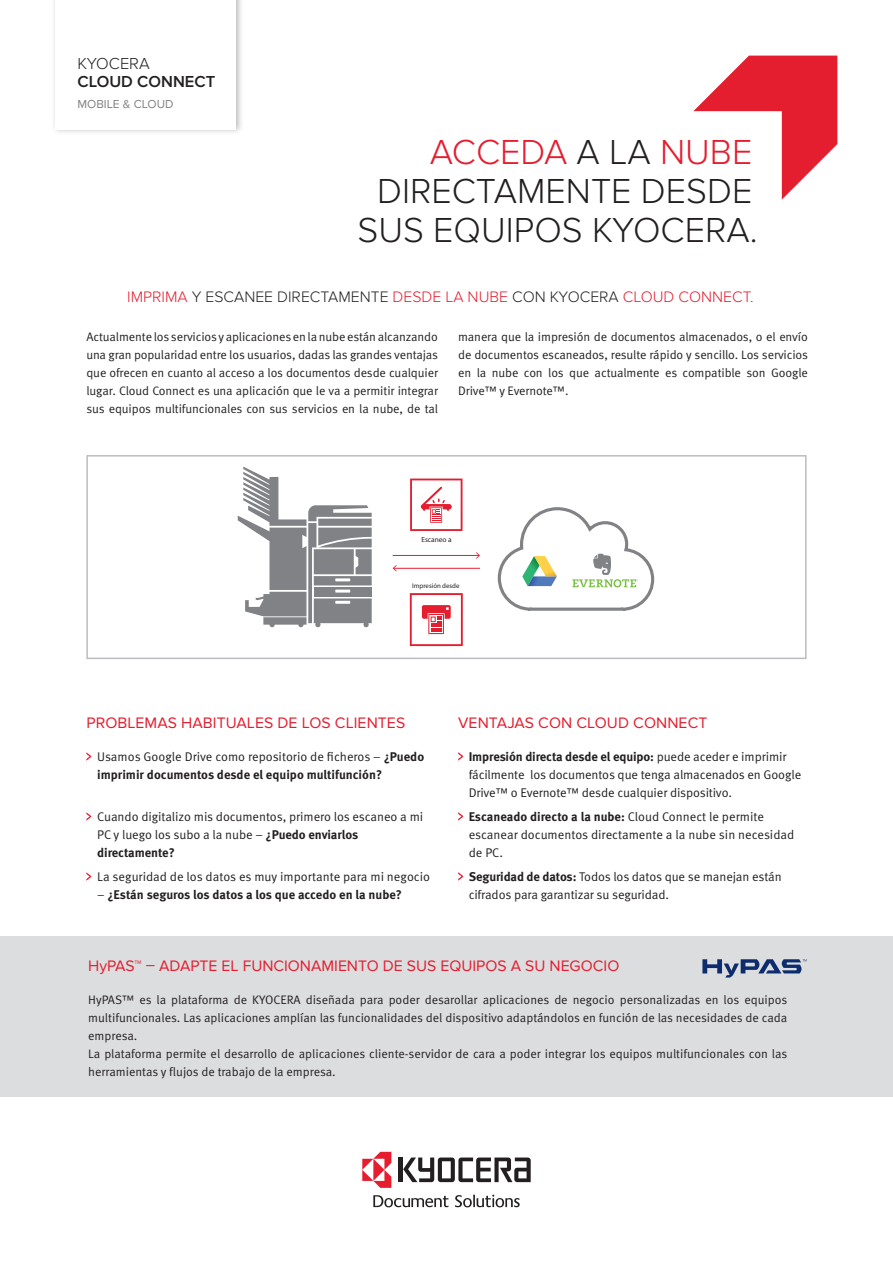
<style>
.page{position:relative;width:893px;height:1263px;background:#fff}
.page>*{position:absolute;margin:0;border:0;box-sizing:border-box;transform-origin:0 0}
.t1{font:300 36px/39px "Proxima Nova";color:#231f20;text-align:right}
.t2{font:600 16.5px "Proxima Nova";color:#231f20}
.t3{font:300 16.5px "Proxima Nova";color:#231f20}
.t4{font:15.75px "Proxima Nova";letter-spacing:.005em;color:#e41d2f}
.t5{font:300 15.75px "Proxima Nova";color:#e41d2f}
.t6{font:12.6px/18px "Meta Pro Norm";letter-spacing:-.01em;color:#231f20}
.t7{font:700 12.6px "Meta Pro";letter-spacing:-.005em;color:#231f20}
.t8{font:12.3px/18px "Meta Pro Norm";letter-spacing:-.005em;color:#231f20;text-align:justify}
.t9{font:12px "Proxima Nova";color:#808285}
.t10{font:7.35px "Myriad Pro";color:#231f20}
.t11{font:6.9px "Myriad Pro";color:#231f20}
.s1{color:#e41d2f}
.s2{color:#231f20}
.s3{font-family:"Meta Pro";font-weight:700}
.s4{font-family:"Meta Pro Norm";font-weight:400}
</style>
<div class="page">
<div style="left:51px;top:0;width:193px;height:136px;background:#231f20;opacity:.3"></div>
<div style="left:56px;top:0;width:180px;height:129px;background:#fff"></div>
<svg style="left:693px;top:56px;width:144px;height:144px"></svg>
<svg style="left:410px;top:479px;width:52px;height:52px"></svg>
<hr style="left:393px;top:555px;width:86px;height:1px;background:#e41d2f">
<svg style="left:476px;top:552px;width:4px;height:7px"></svg>
<hr style="left:393px;top:568px;width:87px;height:1px;background:#e41d2f">
<svg style="left:393px;top:565px;width:4px;height:6px"></svg>
<svg style="left:497px;top:507px;width:158px;height:104px"></svg>
<svg style="left:238px;top:467px;width:134px;height:160px"></svg>
<hr style="left:335px;top:578px;width:15px;height:3px;background:#fff">
<hr style="left:335px;top:590px;width:15px;height:3px;background:#fff">
<hr style="left:335px;top:601px;width:15px;height:3px;background:#fff">
<svg style="left:410px;top:593px;width:53px;height:53px"></svg>
<div style="left:86px;top:455px;width:721px;height:204px;border:2px solid #bcbdc0"></div>
<div style="left:0;top:936px;width:893px;height:160px;background:#dcdddf"></div>
<svg style="left:702px;top:959px;width:105px;height:18px"></svg>
<hr style="left:399px;top:1157px;width:4px;height:25px;background:#231f20">
<svg style="left:403px;top:1157px;width:128px;height:25px"></svg>
<svg style="left:455px;top:1195px;width:65px;height:12px"></svg>
<svg style="left:373px;top:1195px;width:75px;height:12px"></svg>
<svg style="left:362px;top:1152px;width:29px;height:36px"></svg>
<svg style="left:86px;top:752px;width:5px;height:9px"></svg>
<svg style="left:86px;top:812px;width:5px;height:9px"></svg>
<svg style="left:86px;top:872px;width:5px;height:9px"></svg>
<svg style="left:458px;top:752px;width:5px;height:9px"></svg>
<svg style="left:458px;top:812px;width:5px;height:9px"></svg>
<svg style="left:458px;top:872px;width:5px;height:9px"></svg>
<h2 class="t3" style="left:78px;top:54px;width:74px">KYOCERA</h2>
<h2 class="t2" style="left:78px;top:72px;width:139px">CLOUD CONNECT</h2>
<p class="t9" style="left:78px;top:97px;width:97px">MOBILE &amp; CLOUD</p>
<h1 class="t1" style="left:357px;top:133px;width:402px"><span class="s1">ACCEDA</span> A LA <span class="s1">NUBE<br></span>DIRECTAMENTE DESDE<br>SUS EQUIPOS KYOCERA.</h1>
<p class="t5" style="left:127px;top:287px;width:628px">IMPRIMA <span class="s2">Y ESCANEE DIRECTAMENTE</span> DESDE LA NUBE <span class="s2">CON KYOCERA</span> CLOUD CONNECT.</p>
<p class="t8" style="left:86px;top:327px;width:353px">Actualmente los servicios y aplicaciones en la nube están alcanzando una gran popularidad entre los usuarios, dadas las grandes ventajas que ofrecen en cuanto al acceso a los documentos desde cualquier lugar. Cloud Connect es una aplicación que le va a permitir integrar sus equipos multifuncionales con sus servicios en la nube, de tal</p>
<p class="t8" style="left:458px;top:327px;width:351px">manera que la impresión de documentos almacenados, o el envío de documentos escaneados, resulte rápido y sencillo. Los servicios en la nube con los que actualmente es compatible son Google Drive™ y Evernote™.</p>
<p class="t10" style="left:421px;top:535px;width:32px">Escaneo a</p>
<p class="t11" style="left:412px;top:582px;width:49px">Impresión desde</p>
<p class="t4" style="left:86px;top:713px;width:320px">PROBLEMAS HABITUALES DE LOS CLIENTES</p>
<p class="t6" style="left:97px;top:746px;width:328px">Usamos Google Drive como repositorio de ficheros – <span class="s3">¿Puedo</span></p>
<p class="t7" style="left:97px;top:764px;width:286px">imprimir documentos desde el equipo multifunción?</p>
<p class="t6" style="left:97px;top:806px;width:328px">Cuando digitalizo mis documentos, primero los escaneo a mi<br>PC y luego los subo a la nube – <span class="s3">¿Puedo enviarlos</span></p>
<p class="t7" style="left:97px;top:842px;width:79px">directamente?</p>
<p class="t6" style="left:97px;top:866px;width:334px">La seguridad de los datos es muy importante para mi negocio</p>
<p class="t7" style="left:97px;top:884px;width:306px"><span class="s4">–</span> ¿Están seguros los datos a los que accedo en la nube?</p>
<p class="t4" style="left:458px;top:713px;width:141px">VENTAJAS CON CLOUD</p>
<p class="t4" style="left:633px;top:713px;width:23px">CONNECT</p>
<p class="t7" style="left:469px;top:746px;width:319px">Impresión directa desde el equipo: <span class="s4">puede aceder e imprimir</span></p>
<p class="t6" style="left:469px;top:764px;width:334px">fácilmente los documentos que tenga almacenados en Google<br>Drive™ o Evernote™ desde cualquier dispositivo.</p>
<p class="t7" style="left:469px;top:806px;width:297px">Escaneado directo a la nube: <span class="s4">Cloud Connect le permite</span></p>
<p class="t6" style="left:469px;top:824px;width:327px">escanear documentos directamente a la nube sin necesidad de PC.</p>
<p class="t6" style="left:469px;top:866px;width:314px"><span class="s3">Seguridad de datos:</span> Todos los datos que se manejan están cifrados para garantizar su seguridad.</p>
<p class="t4" style="left:88px;top:956px;width:82px">HYPAS™ – ADAPTE</p>
<p class="t4" style="left:222px;top:956px;width:41px">EL FUNCIONAMIENTO</p>
<p class="t4" style="left:383px;top:956px;width:35px">DE SUS</p>
<p class="t4" style="left:440px;top:956px;width:31px">EQUIPOS</p>
<p class="t4" style="left:511px;top:956px;width:81px">ASU NEGOCIO</p>
<p class="t8" style="left:88px;top:990px;width:701px;text-align:left">HyPAS™ es la plataforma de KYOCERA diseñada para poder desarollar aplicaciones de negocio personalizadas en los equipos multifuncionales. Las aplicaciones amplían las funcionalidades del dispositivo adaptándolos en función de las necesidades de cada empresa.<br>La plataforma permite el desarrollo de aplicaciones cliente-servidor de cara a poder integrar los equipos multifuncionales con las herramientas y flujos de trabajo de la empresa.</p>
</div>
